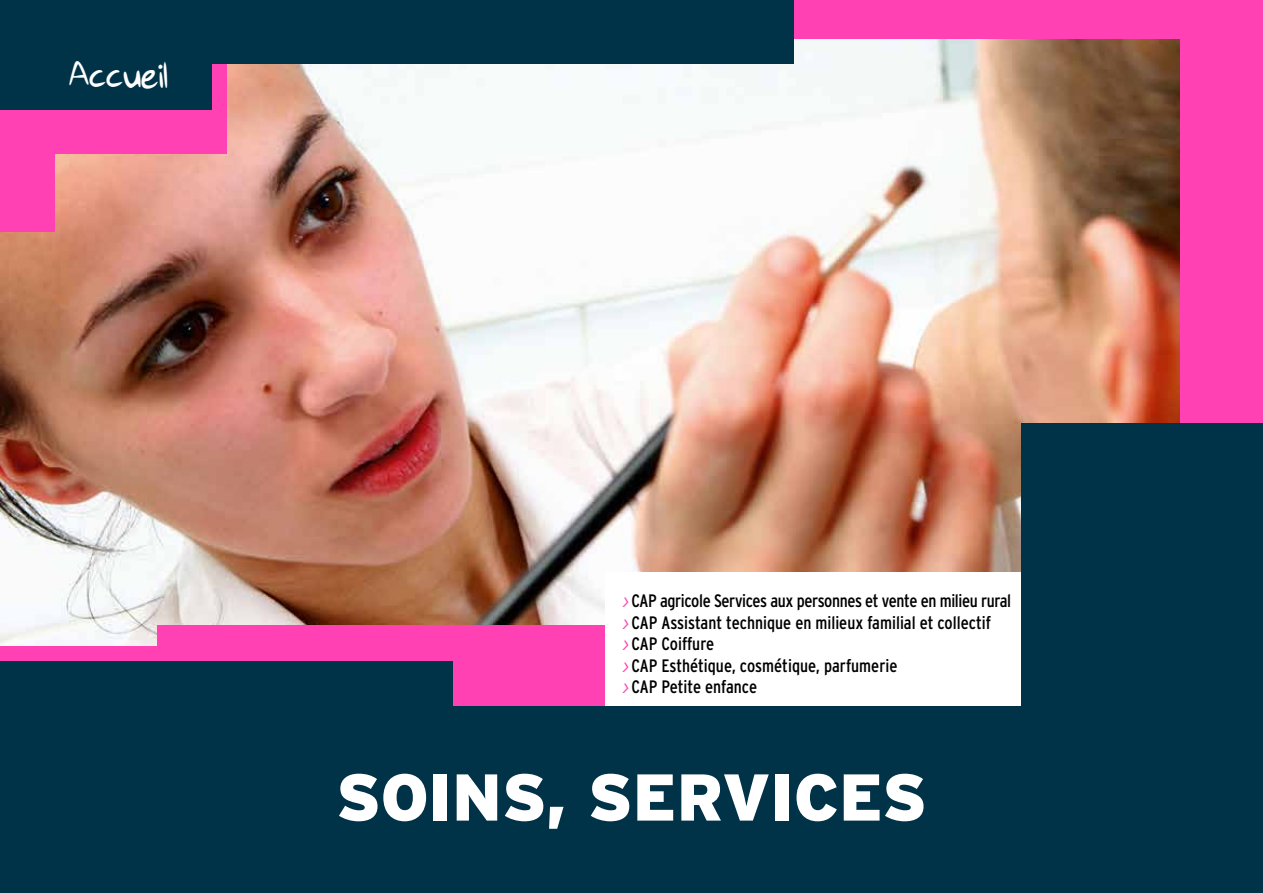
<style>
.page{position:relative;width:1263px;height:893px;background:#fff}
.page>*{position:absolute;margin:0;border:0;box-sizing:border-box;transform-origin:0 0}
.t1{font:900 66px "Interstate";color:#fff}
.t2{font:42px "Happy Hand";color:#fff}
.t3{font:condensed 18px/21.6px "Interstate";color:#000}
.s1{font-weight:300;font-style:italic;font-stretch:normal;color:#ff41b3}
</style>
<div class="page">
<img style="left:1px;top:39px;width:1179px;height:607px">
<div style="left:683px;top:0;width:580px;height:39px;background:#ff41b3"></div>
<div style="left:0;top:123px;width:54px;height:109px;background:#ff41b3"></div>
<div style="left:157px;top:625px;width:1106px;height:162px;background:#ff41b3"></div>
<div style="left:0;top:646px;width:198px;height:162px;background:#ff41b3"></div>
<div style="left:0;top:36px;width:226px;height:117px;background:#ff41b3"></div>
<div style="left:0;top:0;width:212px;height:109px;background:#003348"></div>
<div style="left:0;top:0;width:793px;height:63px;background:#003348"></div>
<div style="left:0;top:706px;width:1263px;height:187px;background:#003348"></div>
<div style="left:0;top:661px;width:453px;height:66px;background:#003348"></div>
<div style="left:1180px;top:20px;width:83px;height:577px;background:#ff41b3"></div>
<div style="left:1021px;top:423px;width:242px;height:284px;background:#003348"></div>
<div style="left:605px;top:572px;width:415px;height:134px;background:#fff"></div>
<h2 class="t2" style="left:69px;top:60px;width:100px">Accueil</h2>
<p class="t3" style="left:623px;top:590px;width:390px"><span class="s1">›</span>CAP agricole Services aux personnes et vente en milieu rural <span class="s1">›</span>CAP Assistant technique en milieux familial et collectif <span class="s1">›</span>CAP Coiffure<br><span class="s1">›</span>CAP Esthétique, cosmétique, parfumerie<br><span class="s1">›</span>CAP Petite enfance</p>
<h1 class="t1" style="left:336px;top:757px;width:592px">SOINS, SERVICES</h1>
</div>
